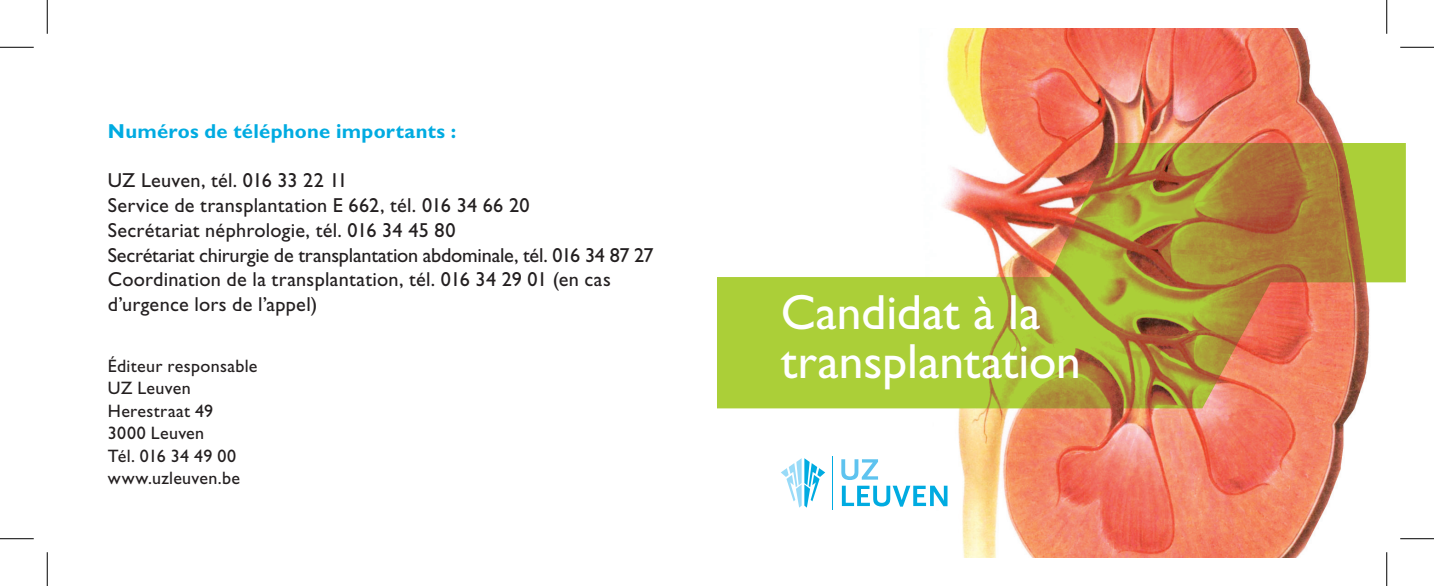
<style>
.page{position:relative;width:1434px;height:586px;background:#fff}
.page>*{position:absolute;margin:0;border:0;box-sizing:border-box;transform-origin:0 0}
.t1{font:49.5px/49.5px "Gill Sans Std";color:#fff}
.t2{font:20.25px/24.8px "Gill Sans Std";letter-spacing:.01em;color:#231f20}
.t3{font:700 20.25px "Gill Sans Std";letter-spacing:.015em;color:#00abe1}
.t4{font:18px/22.5px "Gill Sans Std";letter-spacing:.02em;color:#231f20}
</style>
<div class="page">
<img style="left:907px;top:28px;width:499px;height:529px">
<svg style="left:1047px;top:143px;width:359px;height:139px;background:#ae8c3a"></svg>
<svg style="left:717px;top:277px;width:556px;height:131px;background:#aeb43a"></svg>
<hr style="left:832px;top:456px;width:1px;height:54px;background:#00abe1">
<svg style="left:841px;top:459px;width:106px;height:47px"></svg>
<svg style="left:781px;top:458px;width:44px;height:49px"></svg>
<hr style="left:1400px;top:46px;width:34px;height:3px;background:#fff">
<hr style="left:1400px;top:537px;width:34px;height:3px;background:#fff">
<hr style="left:1385px;top:0;width:3px;height:34px;background:#fff">
<hr style="left:1385px;top:552px;width:3px;height:34px;background:#fff">
<hr style="left:0;top:47px;width:34px;height:1px;background:#000">
<hr style="left:1400px;top:47px;width:34px;height:1px;background:#000">
<hr style="left:0;top:538px;width:34px;height:1px;background:#000">
<hr style="left:1400px;top:538px;width:34px;height:1px;background:#000">
<hr style="left:47px;top:0;width:1px;height:34px;background:#000">
<hr style="left:47px;top:552px;width:1px;height:34px;background:#000">
<hr style="left:1386px;top:0;width:1px;height:34px;background:#000">
<hr style="left:1386px;top:552px;width:1px;height:34px;background:#000">
<p class="t3" style="left:108px;top:119px;width:350px">Numéros de téléphone importants :</p>
<p class="t2" style="left:108px;top:168px;width:547px">UZ Leuven, tél. 016 33 22 11<br>Service de transplantation E 662, tél. 016 34 66 20<br>Secrétariat néphrologie, tél. 016 34 45 80<br>Secrétariat chirurgie de transplantation abdominale, tél. 016 34 87 27<br>Coordination de la transplantation, tél. 016 34 29 01 (en cas d’urgence lors de l’appel)</p>
<p class="t4" style="left:108px;top:354px;width:151px">Éditeur responsable<br>UZ Leuven<br>Herestraat 49<br>3000 Leuven<br>Tél. 016 34 49 00 www.uzleuven.be</p>
<h1 class="t1" style="left:781px;top:288px;width:302px">Candidat à la transplantation</h1>
</div>
